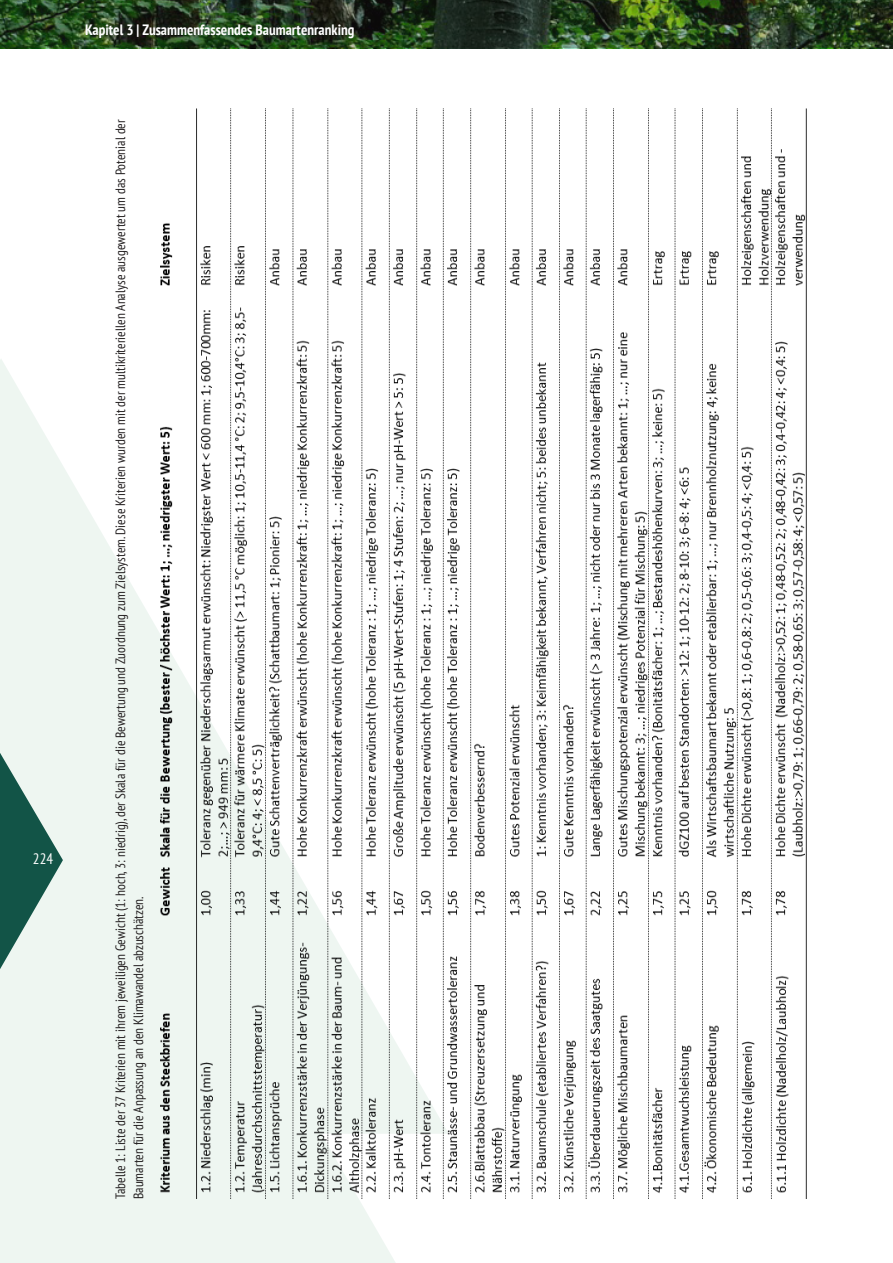
<style>
.page{position:relative;width:893px;height:1263px;background:#fff}
.page>*{position:absolute;margin:0;border:0;box-sizing:border-box;transform-origin:0 0}
.t1{font:700 condensed 15px "PT Sans";color:#fff}
.t2{font:condensed 15px "PT Sans";color:#fff}
.t3{font:condensed 13.5px/18px "PT Sans";color:#231f20}
</style>
<div class="page">
<svg style="left:0;top:359px;width:161px;height:220px"></svg>
<div style="left:0;top:579px;width:161px;height:289px;background:#eef6f1"></div>
<div style="left:0;top:868px;width:395px;height:395px;background:#eef6f1"></div>
<img style="left:161px;top:108px;width:646px;height:1091px">
<img style="left:0;top:0;width:893px;height:48px">
<svg style="left:0;top:617px;width:63px;height:490px;background:#b8cec7"></svg>
<p class="t2" style="left:33px;top:849px;width:22px">224</p>
<p class="t1" style="left:85px;top:20px;width:271px">Kapitel 3 | Zusammenfassendes Baumartenranking</p>
<p class="t3" style="left:111px;top:1199px;width:1081px;rotate:-90deg">Tabelle 1: Liste der 37 Kriterien mit ihrem jeweiligen Gewicht (1: hoch, 3: niedrig), der Skala für die Bewertung und Zuordnung zum Zielsystem. Diese Kriterien wurden mit der multikriteriellen Analyse ausgewertet um das Potenial der<br>Baumarten für die Anpassung an den Klimawandel abzuschätzen.</p>
</div>
